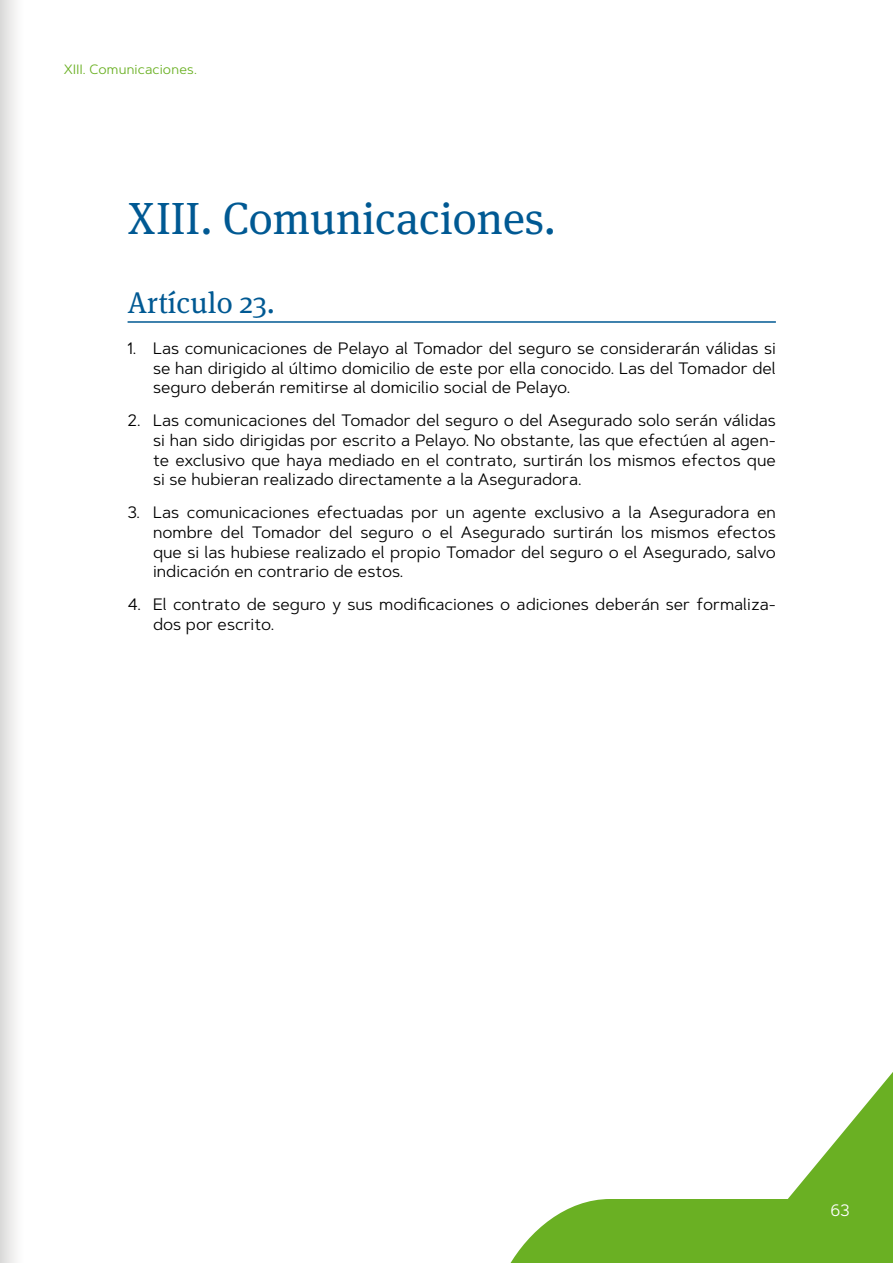
<style>
.page{position:relative;width:893px;height:1263px;background:#fff}
.page>*{position:absolute;margin:0;border:0;box-sizing:border-box;transform-origin:0 0}
.T1{font:45px "Meta Serif Pro";color:#005993}
.Cláusulas_Riesgos_Extraordinarios{font:30px "Meta Serif Pro";color:#005993}
.t1{font:16.5px/19.8px "Artegra Sans";color:#000;text-align:justify}
.t2{font:16.5px "Artegra Sans";color:#fff}
.Encabezado_Interior_der_Maqueta{font:13.5px "Artegra Sans";letter-spacing:.015em;color:#6ab023}
</style>
<div class="page">
<svg style="left:510px;top:1072px;width:383px;height:191px"></svg>
<hr style="left:128px;top:321px;width:648px;height:2px;background:#005993">
<div style="left:0;top:0;width:40px;height:1263px;background:linear-gradient(to right,#e3e2e2,#fff)"></div>
<p class="Encabezado_Interior_der_Maqueta" style="left:64px;top:60px;width:135px">XIII. Comunicaciones.</p>
<p class="T1" style="left:128px;top:186px;width:430px">XIII. Comunicaciones.</p>
<p class="Cláusulas_Riesgos_Extraordinarios" style="left:128px;top:281px;width:149px">Artículo 23.</p>
<p class="t1" style="left:153px;top:338px;width:624px;text-indent:-26px">1. Las comunicaciones de Pelayo al Tomador del seguro se considerarán válidas si se han dirigido al último domicilio de este por ella conocido. Las del Tomador del seguro deberán remitirse al domicilio social de Pelayo.</p>
<p class="t1" style="left:153px;top:410px;width:624px;text-indent:-26px">2. Las comunicaciones del Tomador del seguro o del Asegurado solo serán válidas si han sido dirigidas por escrito a Pelayo. No obstante, las que efectúen al agen&shy;te exclusivo que haya mediado en el contrato, surtirán los mismos efectos que si se hubieran realizado directamente a la Aseguradora.</p>
<p class="t1" style="left:153px;top:502px;width:624px;text-indent:-26px">3. Las comunicaciones efectuadas por un agente exclusivo a la Aseguradora en nombre del Tomador del seguro o el Asegurado surtirán los mismos efectos que si las hubiese realizado el propio Tomador del seguro o el Asegurado, salvo indicación en contrario de estos.</p>
<p class="t1" style="left:153px;top:594px;width:624px;text-indent:-26px">4. El contrato de seguro y sus modificaciones o adiciones deberán ser formaliza&shy;dos por escrito.</p>
<p class="t2" style="left:831px;top:1198px;width:21px">63</p>
</div>
